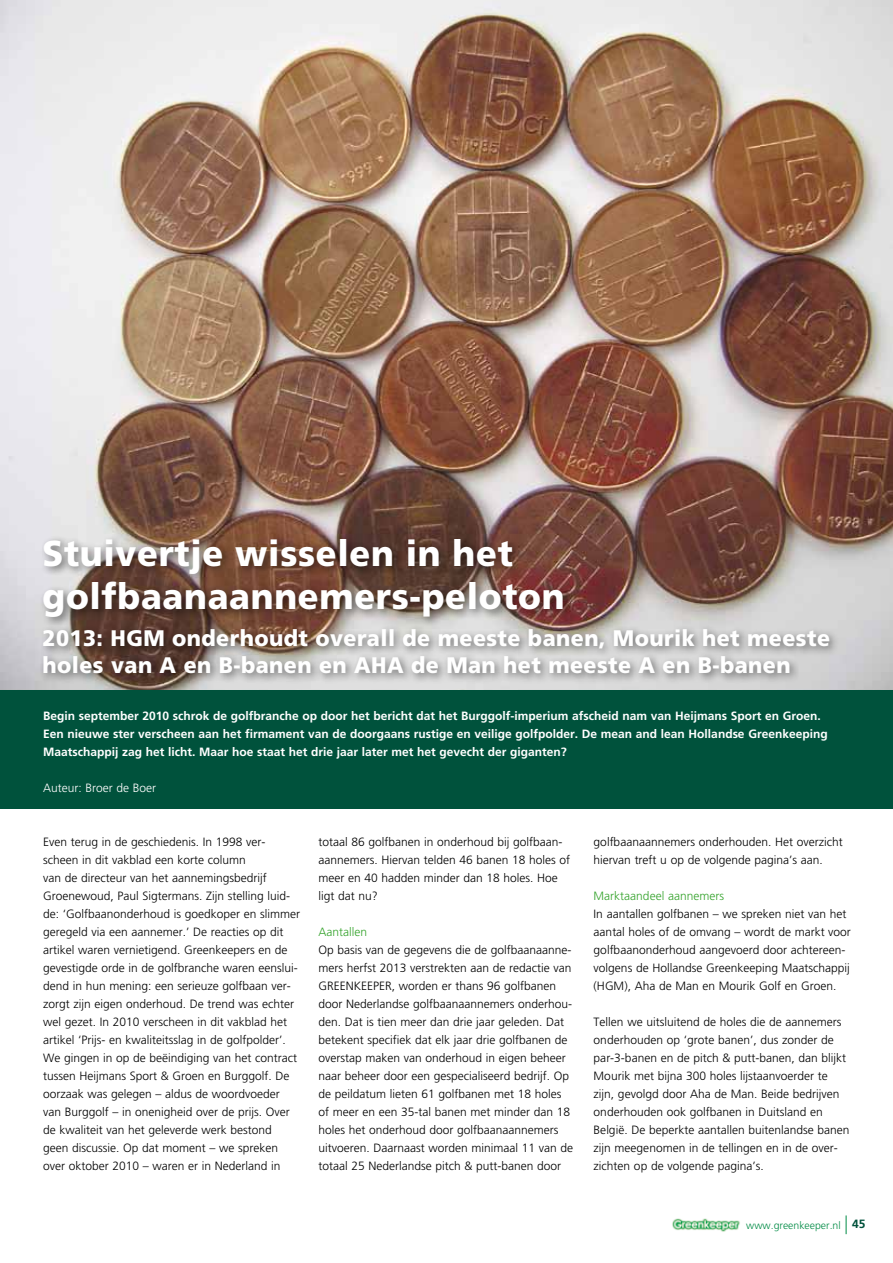
<style>
.page{position:relative;width:893px;height:1263px;background:#fff}
.page>*{position:absolute;margin:0;border:0;box-sizing:border-box;transform-origin:0 0}
.t1{font:900 36px/43.2px "Frutiger";letter-spacing:.02em;color:#fff;scale:.95 1}
.t2{font:900 22.5px/27px "Frutiger";letter-spacing:.02em;color:#fff;scale:.95 1}
.t3{font:300 12px/18px "Frutiger";color:#000}
.t4{font:700 12px/18px "Frutiger";color:#fff}
.t5{font:300 12px "Frutiger";color:#35a32c}
.t6{font:300 12px "Frutiger";color:#fff}
.t7{font:300 10.5px "Frutiger";color:#008b45}
.s1{font-weight:700;font-size:12px;color:#00523c}
</style>
<div class="page">
<svg style="left:846px;top:1215px;width:1px;height:19px"></svg>
<img style="left:672px;top:1218px;width:68px;height:14px">
<img style="left:0;top:0;width:893px;height:690px">
<div style="left:0;top:690px;width:893px;height:118px;background:#00523c"></div>
<div style="left:39px;top:623px;width:801px;height:61px;background:#000;opacity:.5"></div>
<div style="left:39px;top:534px;width:534px;height:94px;background:#000;opacity:.5"></div>
<h1 class="t1" style="left:42px;top:531px;width:551px">Stuivertje wisselen in het golfbaanaannemers-peloton</h1>
<h2 class="t2" style="left:42px;top:624px;width:830px">2013: HGM onderhoudt overall de meeste banen, Mourik het meeste holes van A en B-banen en AHA de Man het meeste A en B-banen</h2>
<p class="t4" style="left:43px;top:707px;width:786px">Begin september 2010 schrok de golfbranche op door het bericht dat het Burggolf-imperium afscheid nam van Heijmans Sport en Groen.<br>Een nieuwe ster verscheen aan het firmament van de doorgaans rustige en veilige golfpolder. De mean and lean Hollandse Greenkeeping<br>Maatschappij zag het licht. Maar hoe staat het drie jaar later met het gevecht der giganten?</p>
<p class="t6" style="left:43px;top:781px;width:115px">Auteur: Broer de Boer</p>
<p class="t3" style="left:43px;top:833px;width:259px">Even terug in de geschiedenis. In 1998 ver&shy;scheen in dit vakblad een korte column<br>van de directeur van het aannemingsbedrijf Groenewoud, Paul Sigtermans. Zijn stelling luid&shy;de: ‘Golfbaanonderhoud is goedkoper en slimmer geregeld via een aannemer.’ De reacties op dit artikel waren vernietigend. Greenkeepers en de gevestigde orde in de golfbranche waren eenslui&shy;dend in hun mening: een serieuze golfbaan ver&shy;zorgt zijn eigen onderhoud. De trend was echter wel gezet. In 2010 verscheen in dit vakblad het artikel ‘Prijs- en kwaliteitsslag in de golfpolder’.<br>We gingen in op de beëindiging van het contract tussen Heijmans Sport &amp; Groen en Burggolf. De oorzaak was gelegen – aldus de woordvoeder van Burggolf – in onenigheid over de prijs. Over de kwaliteit van het geleverde werk bestond<br>geen discussie. Op dat moment – we spreken over oktober 2010 – waren er in Nederland in</p>
<p class="t3" style="left:318px;top:833px;width:253px">totaal 86 golfbanen in onderhoud bij golfbaan&shy;aannemers. Hiervan telden 46 banen 18 holes of meer en 40 hadden minder dan 18 holes. Hoe ligt dat nu?</p>
<p class="t5" style="left:318px;top:925px;width:50px">Aantallen</p>
<p class="t3" style="left:318px;top:941px;width:256px">Op basis van de gegevens die de golfbaanaanne&shy;mers herfst 2013 verstrekten aan de redactie van GREENKEEPER, worden er thans 96 golfbanen door Nederlandse golfbaanaannemers onderhou&shy;den. Dat is tien meer dan drie jaar geleden. Dat betekent specifiek dat elk jaar drie golfbanen de overstap maken van onderhoud in eigen beheer naar beheer door een gespecialiseerd bedrijf. Op de peildatum lieten 61 golfbanen met 18 holes of meer en een 35-tal banen met minder dan 18 holes het onderhoud door golfbaanaannemers uitvoeren. Daarnaast worden minimaal 11 van de totaal 25 Nederlandse pitch &amp; putt-banen door</p>
<p class="t3" style="left:594px;top:833px;width:251px">golfbaanaannemers onderhouden. Het overzicht hiervan treft u op de volgende pagina’s aan.</p>
<p class="t5" style="left:594px;top:889px;width:132px">Marktaandeel aannemers</p>
<p class="t3" style="left:594px;top:905px;width:259px">In aantallen golfbanen – we spreken niet van het aantal holes of de omvang – wordt de markt voor golfbaanonderhoud aangevoerd door achtereen&shy;volgens de Hollandse Greenkeeping Maatschappij (HGM), Aha de Man en Mourik Golf en Groen.</p>
<p class="t3" style="left:594px;top:1013px;width:257px">Tellen we uitsluitend de holes die de aannemers onderhouden op ‘grote banen’, dus zonder de par-3-banen en de pitch &amp; putt-banen, dan blijkt Mourik met bijna 300 holes lijstaanvoerder te zijn, gevolgd door Aha de Man. Beide bedrijven onderhouden ook golfbanen in Duitsland en België. De beperkte aantallen buitenlandse banen zijn meegenomen in de tellingen en in de over&shy;zichten op de volgende pagina’s.</p>
<p class="t7" style="left:746px;top:1219px;width:121px">www.greenkeeper.nl <span class="s1">45</span></p>
</div>
